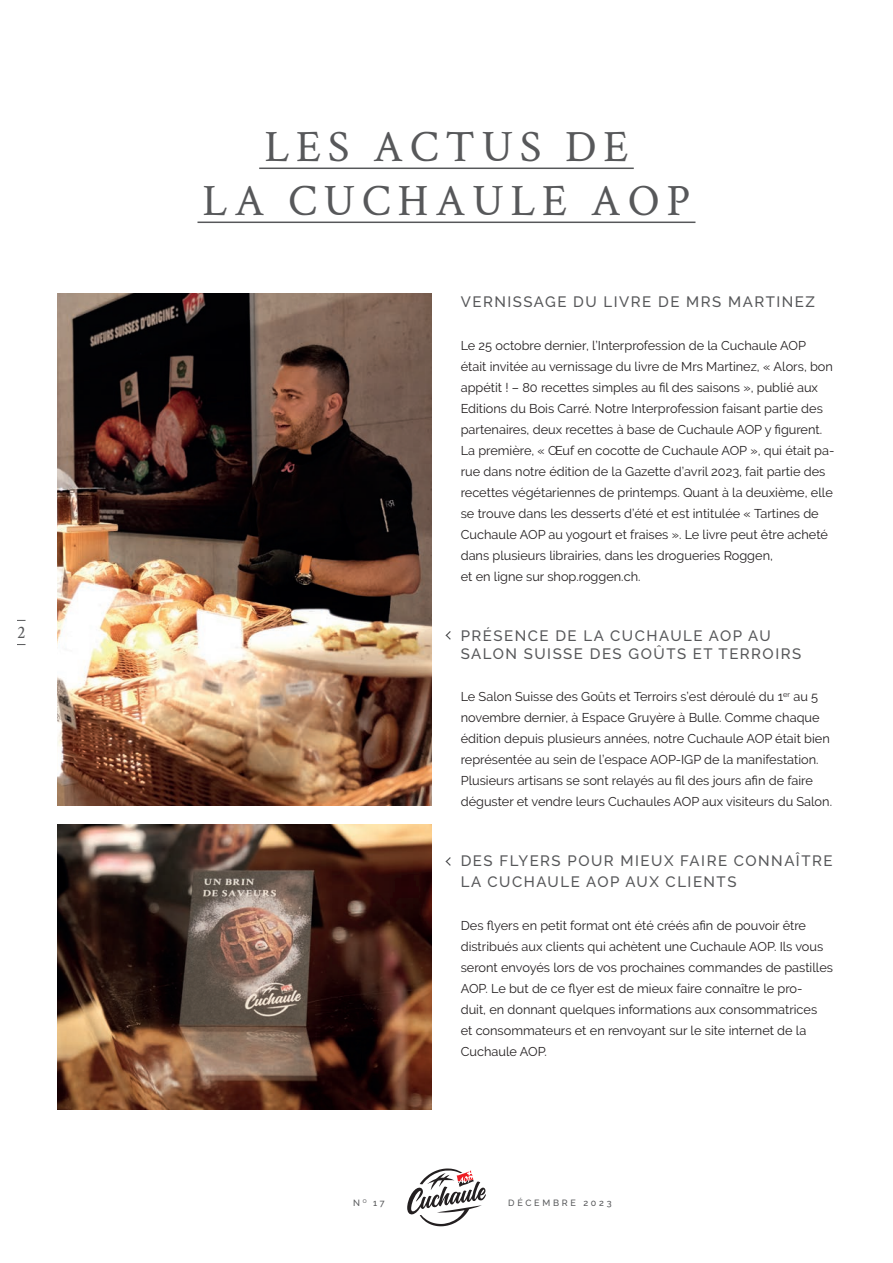
<style>
.page{position:relative;width:893px;height:1263px;background:#fff}
.page>*{position:absolute;margin:0;border:0;box-sizing:border-box;transform-origin:0 0}
.t1{font:45px/54px "Crimson Text";letter-spacing:.15em;color:#57585a;text-align:center}
.t2{font:18px "Crimson Text";color:#57585a}
.t3{font:500 15px/18px "Raleway";letter-spacing:.1em;color:#57585a}
.t4{font:12.75px/21px "Raleway";color:#231f20}
.t5{font:500 9px "Raleway";letter-spacing:.3em;color:#57585a}
</style>
<div class="page">
<svg style="left:407px;top:1168px;width:79px;height:58px"></svg>
<hr style="left:259px;top:168px;width:375px;height:1px;background:#57585a">
<hr style="left:197px;top:222px;width:498px;height:1px;background:#57585a">
<img style="left:57px;top:825px;width:375px;height:285px">
<img style="left:57px;top:293px;width:375px;height:512px">
<svg style="left:445px;top:631px;width:6px;height:9px"></svg>
<svg style="left:445px;top:857px;width:6px;height:9px"></svg>
<h2 class="t2" style="left:17px;top:620px;width:10px">2</h2>
<h1 class="t1" style="left:203px;top:117px;width:489px">LES ACTUS DE<br>LA CUCHAULE AOP</h1>
<p class="t3" style="left:461px;top:293px;width:356px">VERNISSAGE DU LIVRE DE MRS MARTINEZ</p>
<p class="t4" style="left:461px;top:335px;width:375px">Le 25 octobre dernier, l’Interprofession de la Cuchaule AOP était invitée au vernissage du livre de Mrs Martinez, « Alors, bon appétit ! – 80 recettes simples au fil des saisons », publié aux Editions du Bois Carré. Notre Interprofession faisant partie des partenaires, deux recettes à base de Cuchaule AOP y figurent.<br>La première, « Œuf en cocotte de Cuchaule AOP », qui était pa&shy;rue dans notre édition de la Gazette d’avril 2023, fait partie des recettes végétariennes de printemps. Quant à la deuxième, elle se trouve dans les desserts d’été et est intitulée « Tartines de Cuchaule AOP au yogourt et fraises ». Le livre peut être acheté dans plusieurs librairies, dans les drogueries Roggen,<br>et en ligne sur shop.roggen.ch.</p>
<p class="t3" style="left:461px;top:627px;width:342px">PRÉSENCE DE LA CUCHAULE AOP AU<br>SALON SUISSE DES GOÛTS ET TERROIRS</p>
<p class="t4" style="left:461px;top:686px;width:373px">Le Salon Suisse des Goûts et Terroirs s’est déroulé du 1<sup>er</sup> au 5 novembre dernier, à Espace Gruyère à Bulle. Comme chaque édition depuis plusieurs années, notre Cuchaule AOP était bien représentée au sein de l’espace AOP-IGP de la manifestation.<br>Plusieurs artisans se sont relayés au fil des jours afin de faire déguster et vendre leurs Cuchaules AOP aux visiteurs du Salon.</p>
<p class="t3" style="left:461px;top:851px;width:373px;line-height:21px">DES FLYERS POUR MIEUX FAIRE CONNAÎTRE<br>LA CUCHAULE AOP AUX CLIENTS</p>
<p class="t4" style="left:461px;top:915px;width:374px">Des flyers en petit format ont été créés afin de pouvoir être distribués aux clients qui achètent une Cuchaule AOP. Ils vous seront envoyés lors de vos prochaines commandes de pastilles AOP. Le but de ce flyer est de mieux faire connaître le pro-<br>duit, en donnant quelques informations aux consommatrices<br>et consommateurs et en renvoyant sur le site internet de la Cuchaule AOP.</p>
<p class="t5" style="left:353px;top:1197px;width:33px">N<sup>O</sup> 17</p>
<p class="t5" style="left:508px;top:1197px;width:105px">DÉCEMBRE 2023</p>
</div>
